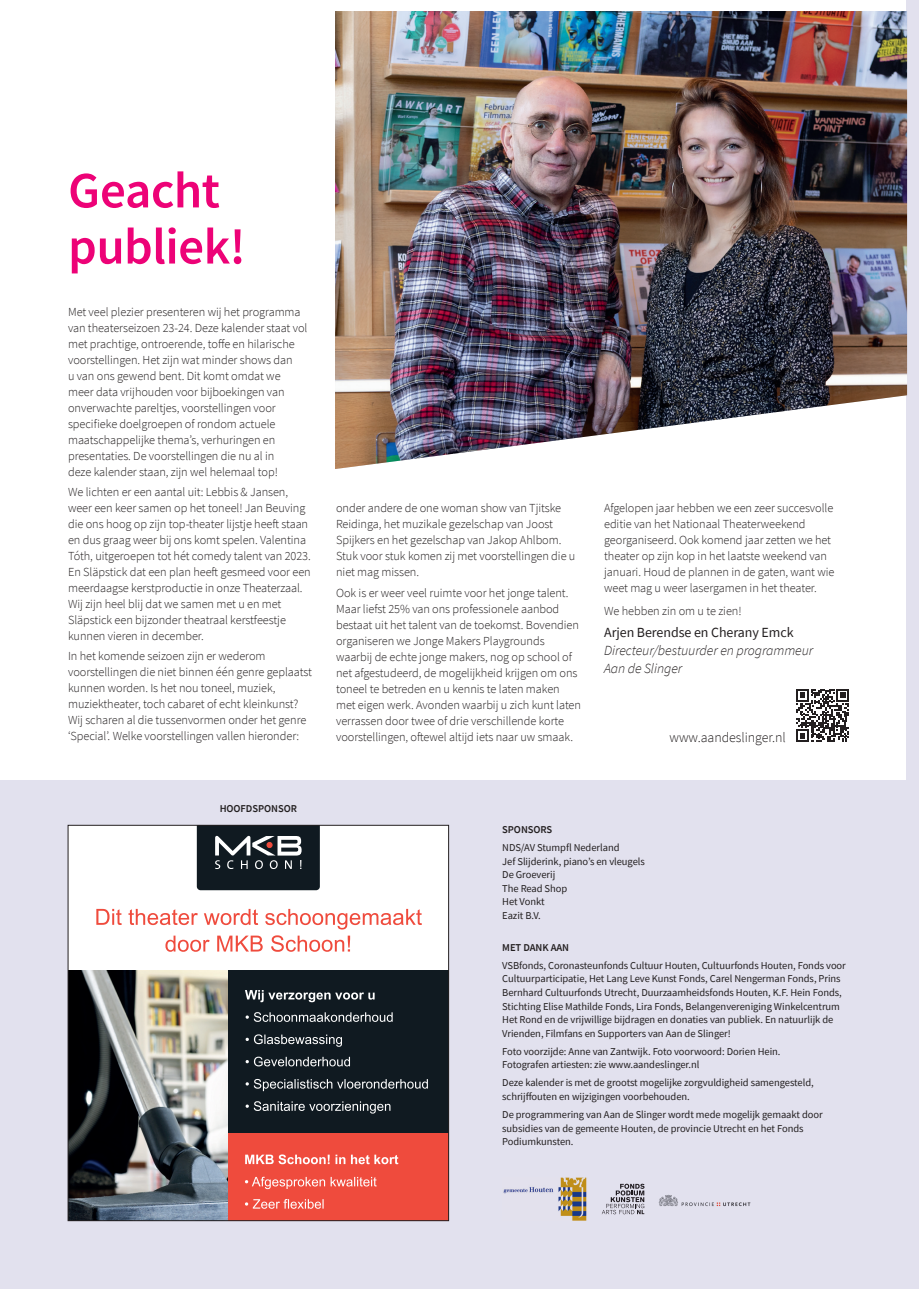
<style>
.page{position:relative;width:919px;height:1289px;background:#fff}
.page>*{position:absolute;margin:0;border:0;box-sizing:border-box;transform-origin:0 0}
.t1{font:600 51px/56.1px "Source Sans Pro";letter-spacing:-.01em;color:#ed0277}
.t2{font:italic 300 13.95px/18.1px "Source Sans Pro";letter-spacing:-.005em;color:#231f20}
.t3{font:13.95px "Source Sans Pro";letter-spacing:-.005em;color:#231f20}
.t4{font:300 13.95px "Source Sans Pro";letter-spacing:-.005em;color:#231f20}
.t5{font:300 12.3px/16px "Source Sans Pro";letter-spacing:-.005em;color:#231f20}
.t6{font:10.5px/13.6px "Source Sans Pro";letter-spacing:-.005em;color:#231f20}
.t7{font:600 10.5px "Source Sans Pro";letter-spacing:-.005em;color:#231f20}
</style>
<div class="page">
<div style="left:906px;top:0;width:12px;height:1288px;background:#e2e1ee"></div>
<div style="left:0;top:780px;width:906px;height:508px;background:#e2e1ee"></div>
<img style="left:503px;top:1177px;width:84px;height:43px">
<svg style="left:602px;top:1183px;width:42px;height:31px"></svg>
<img style="left:659px;top:1194px;width:92px;height:13px">
<div style="left:68px;top:825px;width:380px;height:395px;background:#fff"></div>
<img style="left:70px;top:970px;width:158px;height:248px">
<div style="left:228px;top:970px;width:220px;height:163px;background:#101a21"></div>
<div style="left:228px;top:1133px;width:220px;height:87px;background:#ef4b3d"></div>
<svg style="left:245px;top:1101px;width:145px;height:12px"></svg>
<svg style="left:245px;top:1078px;width:183px;height:13px"></svg>
<svg style="left:245px;top:1056px;width:105px;height:10px"></svg>
<svg style="left:245px;top:1034px;width:97px;height:12px"></svg>
<svg style="left:245px;top:1012px;width:147px;height:9px"></svg>
<svg style="left:245px;top:990px;width:129px;height:12px"></svg>
<svg style="left:245px;top:1199px;width:78px;height:9px"></svg>
<svg style="left:245px;top:1176px;width:131px;height:13px"></svg>
<svg style="left:245px;top:1154px;width:153px;height:10px"></svg>
<svg style="left:197px;top:827px;width:123px;height:63px;background:#2d353b"></svg>
<svg style="left:165px;top:935px;width:185px;height:16px"></svg>
<svg style="left:96px;top:908px;width:326px;height:21px"></svg>
<div style="left:68px;top:825px;width:381px;height:395px;border:1px solid #231f20"></div>
<img style="left:335px;top:11px;width:572px;height:458px">
<svg style="left:796px;top:689px;width:53px;height:53px"></svg>
<h1 class="t1" style="left:68px;top:162px;width:179px">Geacht publiek!</h1>
<p class="t5" style="left:68px;top:304px;width:241px">Met veel plezier presenteren wij het programma van theaterseizoen 23-24. Deze kalender staat vol met prachtige, ontroerende, toffe en hilarische voorstellingen. Het zijn wat minder shows dan<br>u van ons gewend bent. Dit komt omdat we meer data vrijhouden voor bijboekingen van onverwachte pareltjes, voorstellingen voor specifieke doelgroepen of rondom actuele maatschappelijke thema’s, verhuringen en presentaties. De voorstellingen die nu al in<br>deze kalender staan, zijn wel helemaal top!</p>
<p class="t5" style="left:68px;top:484px;width:244px">We lichten er een aantal uit: Lebbis &amp; Jansen, weer een keer samen op het toneel! Jan Beuving die ons hoog op zijn top-theater lijstje heeft staan en dus graag weer bij ons komt spelen. Valentina Tóth, uitgeroepen tot hét comedy talent van 2023.<br>En Släpstick dat een plan heeft gesmeed voor een meerdaagse kerstproductie in onze Theaterzaal.<br>Wij zijn heel blij dat we samen met u en met Släpstick een bijzonder theatraal kerstfeestje kunnen vieren in december.</p>
<p class="t5" style="left:68px;top:648px;width:245px">In het komende seizoen zijn er wederom voorstellingen die niet binnen één genre geplaatst kunnen worden. Is het nou toneel, muziek, muziektheater, toch cabaret of echt kleinkunst?<br>Wij scharen al die tussenvormen onder het genre ‘Special’. Welke voorstellingen vallen hieronder:</p>
<p class="t7" style="left:220px;top:801px;width:79px">HOOFDSPONSOR</p>
<p class="t5" style="left:336px;top:500px;width:241px">onder andere de one woman show van Tjitske Reidinga, het muzikale gezelschap van Joost Spijkers en het gezelschap van Jakop Ahlbom.<br>Stuk voor stuk komen zij met voorstellingen die u niet mag missen.</p>
<p class="t5" style="left:336px;top:584px;width:246px">Ook is er weer veel ruimte voor het jonge talent.<br>Maar liefst 25% van ons professionele aanbod bestaat uit het talent van de toekomst. Bovendien organiseren we Jonge Makers Playgrounds waarbij de echte jonge makers, nog op school of net afgestudeerd, de mogelijkheid krijgen om ons toneel te betreden en u kennis te laten maken met eigen werk. Avonden waarbij u zich kunt laten verrassen door twee of drie verschillende korte voorstellingen, oftewel altijd iets naar uw smaak.</p>
<p class="t5" style="left:604px;top:500px;width:232px">Afgelopen jaar hebben we een zeer succesvolle editie van het Nationaal Theaterweekend georganiseerd. Ook komend jaar zetten we het theater op zijn kop in het laatste weekend van januari. Houd de plannen in de gaten, want wie weet mag u weer lasergamen in het theater.</p>
<p class="t5" style="left:604px;top:602px;width:139px">We hebben zin om u te zien!</p>
<p class="t3" style="left:604px;top:623px;width:191px">Arjen Berendse en Cherany Emck</p>
<p class="t2" style="left:604px;top:641px;width:211px">Directeur/bestuurder en programmeur<br>Aan de Slinger</p>
<p class="t4" style="left:669px;top:728px;width:118px">www.aandeslinger.nl</p>
<p class="t7" style="left:502px;top:822px;width:52px">SPONSORS</p>
<p class="t6" style="left:502px;top:840px;width:144px">NDS/AV Stumpfl Nederland<br>Jef Slijderink, piano’s en vleugels<br>De Groeverij<br>The Read Shop<br>Het Vonkt<br>Eazit B.V.</p>
<p class="t7" style="left:502px;top:940px;width:68px">MET DANK AAN</p>
<p class="t6" style="left:502px;top:958px;width:345px">VSBfonds, Coronasteunfonds Cultuur Houten, Cultuurfonds Houten, Fonds voor Cultuurparticipatie, Het Lang Leve Kunst Fonds, Carel Nengerman Fonds, Prins Bernhard Cultuurfonds Utrecht, Duurzaamheidsfonds Houten, K.F. Hein Fonds, Stichting Elise Mathilde Fonds, Lira Fonds, Belangenvereniging Winkelcentrum Het Rond en de vrijwillige bijdragen en donaties van publiek. En natuurlijk de Vrienden, Filmfans en Supporters van Aan de Slinger!</p>
<p class="t6" style="left:502px;top:1044px;width:280px">Foto voorzijde: Anne van Zantwijk. Foto voorwoord: Dorien Hein.<br>Fotografen artiesten: zie www.aandeslinger.nl</p>
<p class="t6" style="left:502px;top:1075px;width:313px">Deze kalender is met de grootst mogelijke zorgvuldigheid samengesteld, schrijffouten en wijzigingen voorbehouden.</p>
<p class="t6" style="left:502px;top:1107px;width:322px">De programmering van Aan de Slinger wordt mede mogelijk gemaakt door subsidies van de gemeente Houten, de provincie Utrecht en het Fonds<br>Podiumkunsten.</p>
</div>
